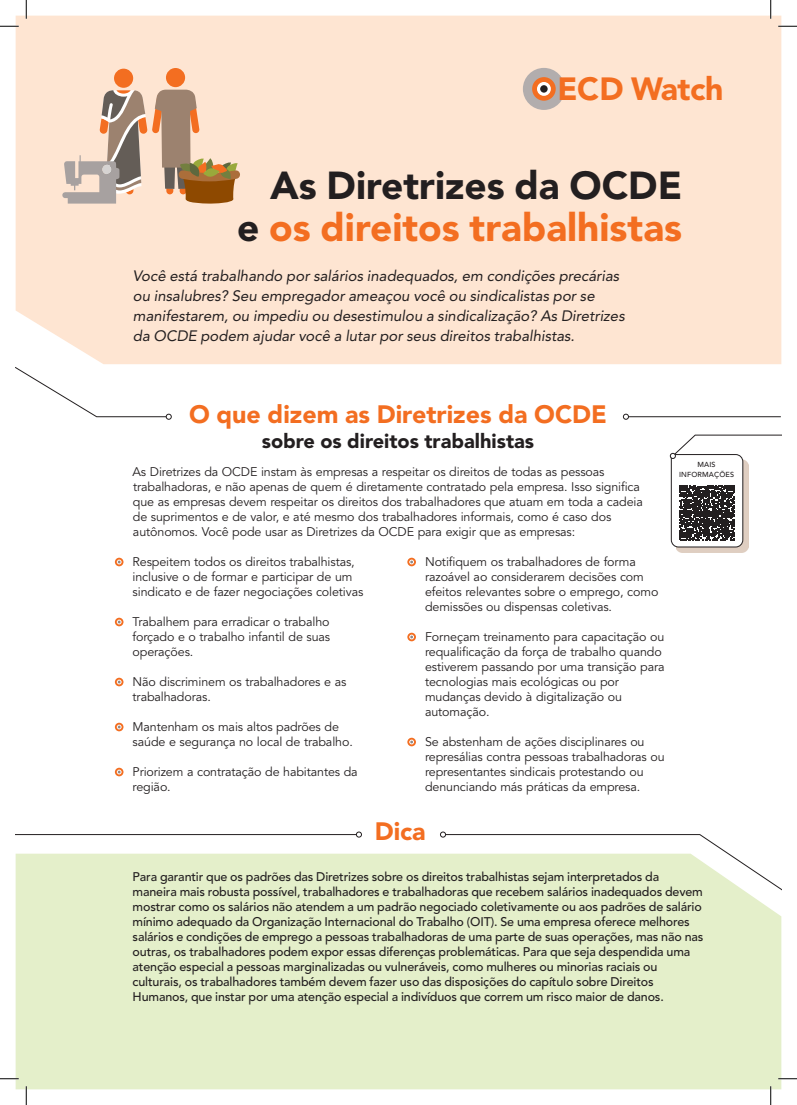
<style>
.page{position:relative;width:797px;height:1105px;background:#fff}
.page>*{position:absolute;margin:0;border:0;box-sizing:border-box;transform-origin:0 0}
.t1{font:900 38.75px/41.2px "Avenir LT Std";color:#f36e21;text-align:right}
.t2{font:900 31.88px "Avenir LT Std";letter-spacing:-.01em;color:#f36e21}
.t3{font:900 25px "Avenir LT Std";color:#f36e21}
.t4{font:900 20px "Avenir LT Std";color:#231f20}
.t5{font:italic 15px/20px "Avenir LT Std";color:#231f20}
.t6{font:12.5px/15px "Avenir LT Std";letter-spacing:-.01em;color:#231f20}
.t7{font:500 12.5px/15px "Avenir LT Std";letter-spacing:-.01em;color:#231f20}
.t8{font:500 7.25px/10px "Avenir LT Std";letter-spacing:.02em;color:#231f20;text-align:center}
.s1{color:#231f20}
</style>
<div class="page">
<div style="left:16px;top:16px;width:765px;height:348px;background:#fee5d2"></div>
<div style="left:16px;top:854px;width:765px;height:235px;background:#e4efca"></div>
<hr style="left:16px;top:834px;width:343px;height:1px;background:#231f20">
<svg style="left:356px;top:832px;width:5px;height:5px"></svg>
<svg style="left:440px;top:832px;width:341px;height:72px"></svg>
<svg style="left:115px;top:558px;width:8px;height:8px"></svg>
<svg style="left:117px;top:560px;width:5px;height:4px"></svg>
<svg style="left:115px;top:618px;width:8px;height:8px"></svg>
<svg style="left:117px;top:620px;width:5px;height:4px"></svg>
<svg style="left:115px;top:678px;width:8px;height:8px"></svg>
<svg style="left:117px;top:680px;width:5px;height:4px"></svg>
<svg style="left:115px;top:723px;width:8px;height:8px"></svg>
<svg style="left:117px;top:725px;width:5px;height:4px"></svg>
<svg style="left:115px;top:768px;width:8px;height:8px"></svg>
<svg style="left:117px;top:770px;width:5px;height:4px"></svg>
<svg style="left:407px;top:558px;width:9px;height:8px"></svg>
<svg style="left:409px;top:560px;width:5px;height:4px"></svg>
<svg style="left:407px;top:633px;width:9px;height:8px"></svg>
<svg style="left:409px;top:635px;width:5px;height:4px"></svg>
<svg style="left:407px;top:738px;width:9px;height:8px"></svg>
<svg style="left:409px;top:740px;width:5px;height:4px"></svg>
<div style="left:523px;top:68px;width:42px;height:42px;background:#b2adad;border-radius:50%"></div>
<div style="left:532px;top:77px;width:23px;height:24px;background:#f36e21;border-radius:50%"></div>
<svg style="left:537px;top:82px;width:14px;height:14px"></svg>
<div style="left:540px;top:85px;width:7px;height:8px;background:#231f20;border-radius:50%"></div>
<div style="left:114px;top:69px;width:19px;height:19px;background:#f36e21;border-radius:50%"></div>
<div style="left:166px;top:68px;width:19px;height:19px;background:#f36e21;border-radius:50%"></div>
<svg style="left:62px;top:90px;width:178px;height:114px;background:#cdb29b"></svg>
<hr style="left:626px;top:416px;width:154px;height:1px;background:#231f20">
<svg style="left:623px;top:414px;width:5px;height:5px"></svg>
<svg style="left:16px;top:367px;width:155px;height:52px"></svg>
<img style="left:676px;top:547px;width:72px;height:5px">
<svg style="left:670px;top:435px;width:111px;height:112px"></svg>
<div style="left:678px;top:461px;width:56px;height:16px;background:#fff"></div>
<svg style="left:0;top:25px;width:19px;height:2px"></svg>
<svg style="left:778px;top:25px;width:19px;height:2px"></svg>
<svg style="left:0;top:1078px;width:19px;height:1px"></svg>
<svg style="left:778px;top:1078px;width:19px;height:1px"></svg>
<svg style="left:25px;top:0;width:2px;height:19px"></svg>
<svg style="left:25px;top:1086px;width:2px;height:19px"></svg>
<svg style="left:770px;top:0;width:1px;height:19px"></svg>
<svg style="left:770px;top:1086px;width:1px;height:19px"></svg>
<h2 class="t2" style="left:557px;top:70px;width:167px">ECD Watch</h2>
<h1 class="t1" style="left:237px;top:165px;width:446px"><span class="s1">As Diretrizes da OCDE<br>e</span> os direitos trabalhistas</h1>
<p class="t5" style="left:133px;top:266px;width:493px">Você está trabalhando por salários inadequados, em condições precárias ou insalubres? Seu empregador ameaçou você ou sindicalistas por se manifestarem, ou impediu ou desestimulou a sindicalização? As Diretrizes da OCDE podem ajudar você a lutar por seus direitos trabalhistas.</p>
<h3 class="t3" style="left:189px;top:399px;width:419px">O que dizem as Diretrizes da OCDE</h3>
<h3 class="t4" style="left:262px;top:429px;width:274px">sobre os direitos trabalhistas</h3>
<p class="t6" style="left:132px;top:465px;width:512px">As Diretrizes da OCDE instam às empresas a respeitar os direitos de todas as pessoas trabalhadoras, e não apenas de quem é diretamente contratado pela empresa. Isso significa que as empresas devem respeitar os direitos dos trabalhadores que atuam em toda a cadeia de suprimentos e de valor, e até mesmo dos trabalhadores informais, como é caso dos autônomos. Você pode usar as Diretrizes da OCDE para exigir que as empresas:</p>
<p class="t6" style="left:133px;top:555px;width:232px">Respeitem todos os direitos trabalhistas, inclusive o de formar e participar de um sindicato e de fazer negociações coletivas</p>
<p class="t6" style="left:133px;top:615px;width:199px;text-align:justify">Trabalhem para erradicar o trabalho forçado e o trabalho infantil de suas operações.</p>
<p class="t6" style="left:133px;top:675px;width:215px">Não discriminem os trabalhadores e as trabalhadoras.</p>
<p class="t6" style="left:133px;top:720px;width:222px">Mantenham os mais altos padrões de saúde e segurança no local de trabalho.</p>
<p class="t6" style="left:133px;top:765px;width:227px">Priorizem a contratação de habitantes da região.</p>
<p class="t6" style="left:425px;top:555px;width:235px">Notifiquem os trabalhadores de forma razoável ao considerarem decisões com efeitos relevantes sobre o emprego, como demissões ou dispensas coletivas.</p>
<p class="t6" style="left:425px;top:630px;width:241px">Forneçam treinamento para capacitação ou requalificação da força de trabalho quando estiverem passando por uma transição para tecnologias mais ecológicas ou por mudanças devido à digitalização ou automação.</p>
<p class="t6" style="left:425px;top:735px;width:241px">Se abstenham de ações disciplinares ou represálias contra pessoas trabalhadoras ou representantes sindicais protestando ou denunciando más práticas da empresa.</p>
<h3 class="t3" style="left:375px;top:816px;width:52px">Dica</h3>
<p class="t8" style="left:679px;top:460px;width:57px">MAIS<br>INFORMAÇÕES</p>
<p class="t7" style="left:133px;top:870px;width:572px">Para garantir que os padrões das Diretrizes sobre os direitos trabalhistas sejam interpretados da maneira mais robusta possível, trabalhadores e trabalhadoras que recebem salários inadequados devem mostrar como os salários não atendem a um padrão negociado coletivamente ou aos padrões de salário mínimo adequado da Organização Internacional do Trabalho (OIT). Se uma empresa oferece melhores salários e condições de emprego a pessoas trabalhadoras de uma parte de suas operações, mas não nas outras, os trabalhadores podem expor essas diferenças problemáticas. Para que seja despendida uma atenção especial a pessoas marginalizadas ou vulneráveis, como mulheres ou minorias raciais ou culturais, os trabalhadores também devem fazer uso das disposições do capítulo sobre Direitos Humanos, que instar por uma atenção especial a indivíduos que correm um risco maior de danos.</p>
</div>
